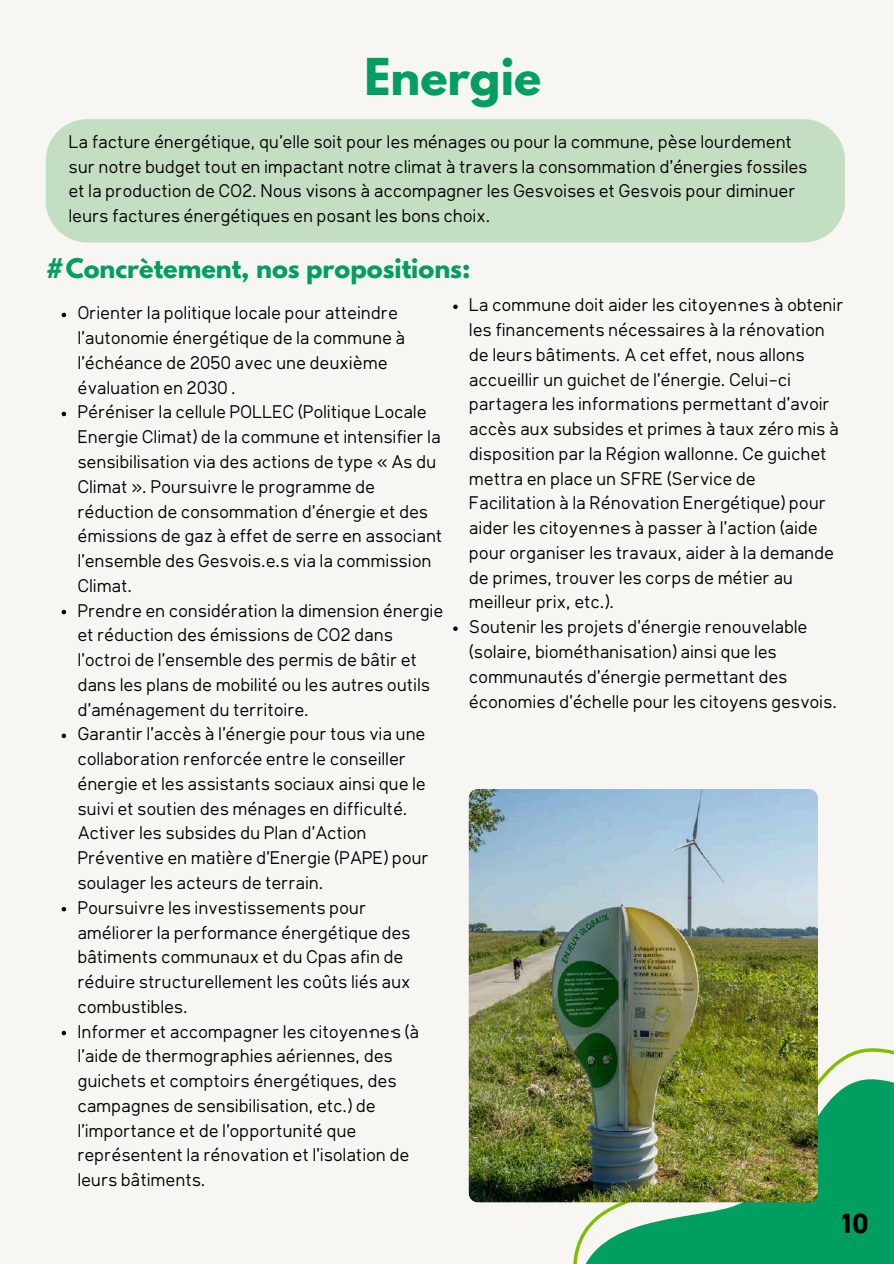
<style>
.page{position:relative;width:894px;height:1264px;background:#fff}
.page>*{position:absolute;margin:0;border:0;box-sizing:border-box;transform-origin:0 0}
.t1{font:700 45px "League Spartan";color:#009e60}
.t2{font:700 27px "Klima";color:#000}
.t3{font:700 24px "League Spartan";color:#009e60}
.t4{font:18px/24.8px "Klima";color:#000}
</style>
<div class="page">
<div style="left:0;top:0;width:893px;height:1263px;background:#f8f6f2"></div>
<div style="left:46px;top:119px;width:798px;height:123px;background:#c4dec2"></div>
<svg style="left:62px;top:313px;width:4px;height:4px"></svg>
<svg style="left:62px;top:412px;width:4px;height:4px"></svg>
<svg style="left:62px;top:610px;width:4px;height:4px"></svg>
<svg style="left:62px;top:733px;width:4px;height:5px"></svg>
<svg style="left:62px;top:907px;width:4px;height:4px"></svg>
<svg style="left:62px;top:1030px;width:4px;height:5px"></svg>
<svg style="left:453px;top:304px;width:4px;height:5px"></svg>
<svg style="left:453px;top:626px;width:4px;height:5px"></svg>
<svg style="left:527px;top:960px;width:366px;height:303px;fill:#009e60"></svg>
<img style="left:468px;top:789px;width:349px;height:412px;border-radius:9px">
<h1 class="t1" style="left:364px;top:55px;width:178px">Energie</h1>
<p class="t4" style="left:70px;top:131px;width:740px">La facture énergétique, qu’elle soit pour les ménages ou pour la commune, pèse lourdement sur notre budget tout en impactant notre climat à travers la consommation d’énergies fossiles et la production de CO2. Nous visons à accompagner les Gesvoises et Gesvois pour diminuer leurs factures énergétiques en posant les bons choix.</p>
<h3 class="t3" style="left:46px;top:257px;width:426px">#Concrètement, nos propositions:</h3>
<p class="t4" style="left:79px;top:302px;width:367px">Orienter la politique locale pour atteindre l’autonomie énergétique de la commune à l’échéance de 2050 avec une deuxième évaluation en 2030 .<br>Péréniser la cellule POLLEC (Politique Locale Energie Climat) de la commune et intensifier la sensibilisation via des actions de type « As du Climat ». Poursuivre le programme de réduction de consommation d’énergie et des émissions de gaz à effet de serre en associant l’ensemble des Gesvois.e.s via la commission Climat.<br>Prendre en considération la dimension énergie et réduction des émissions de CO2 dans l’octroi de l’ensemble des permis de bâtir et dans les plans de mobilité ou les autres outils d’aménagement du territoire.<br>Garantir l’accès à l’énergie pour tous via une collaboration renforcée entre le conseiller énergie et les assistants sociaux ainsi que le suivi et soutien des ménages en difficulté.<br>Activer les subsides du Plan d’Action Préventive en matière d’Energie (PAPE) pour soulager les acteurs de terrain.<br>Poursuivre les investissements pour améliorer la performance énergétique des bâtiments communaux et du Cpas afin de réduire structurellement les coûts liés aux combustibles.<br>Informer et accompagner les citoyen·ne·s (à l’aide de thermographies aériennes, des guichets et comptoirs énergétiques, des campagnes de sensibilisation, etc.) de l’importance et de l’opportunité que représentent la rénovation et l’isolation de leurs bâtiments.</p>
<p class="t4" style="left:470px;top:294px;width:376px">La commune doit aider les citoyen·ne·s à obtenir les financements nécessaires à la rénovation de leurs bâtiments. A cet effet, nous allons accueillir un guichet de l’énergie. Celui-ci partagera les informations permettant d’avoir accès aux subsides et primes à taux zéro mis à disposition par la Région wallonne. Ce guichet mettra en place un SFRE (Service de Facilitation à la Rénovation Energétique) pour aider les citoyen·ne·s à passer à l’action (aide pour organiser les travaux, aider à la demande de primes, trouver les corps de métier au meilleur prix, etc.).<br>Soutenir les projets d’énergie renouvelable (solaire, biométhanisation) ainsi que les communautés d’énergie permettant des économies d’échelle pour les citoyens gesvois.</p>
<h2 class="t2" style="left:842px;top:1212px;width:28px">10</h2>
</div>
